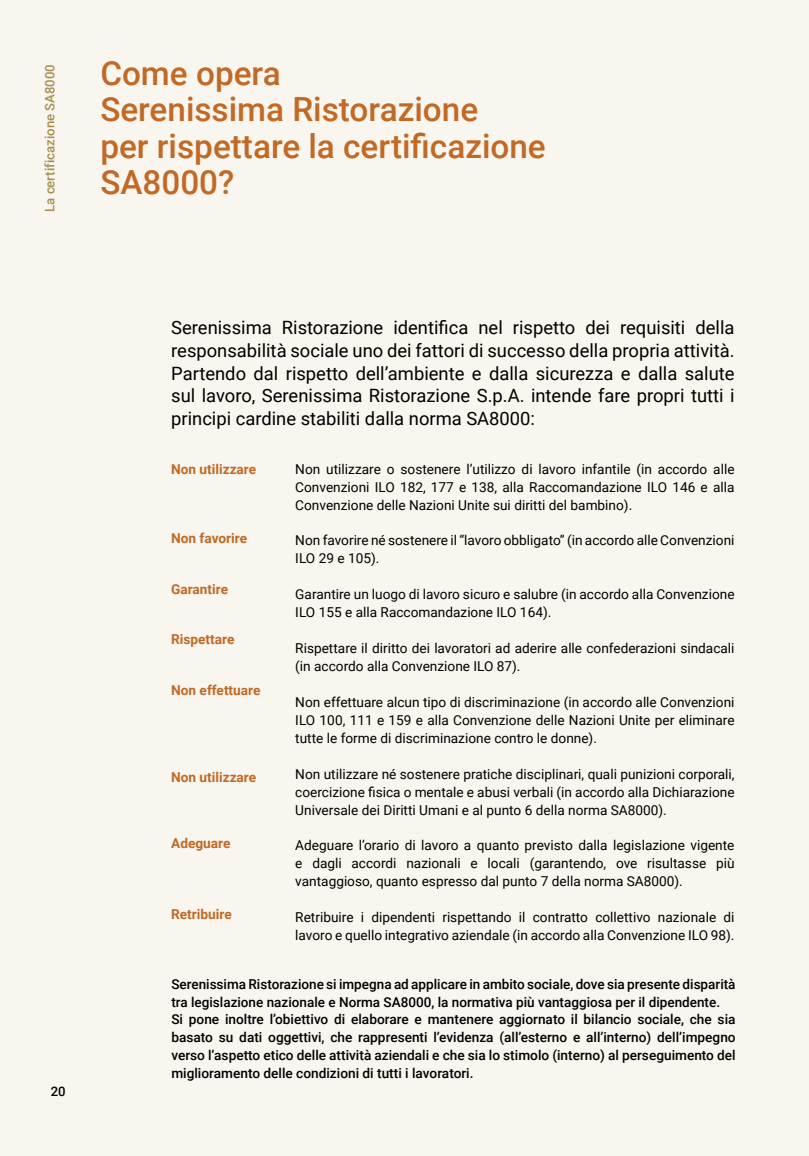
<style>
.page{position:relative;width:809px;height:1156px;background:#f9f6ef}
.page>*{position:absolute;margin:0;border:0;box-sizing:border-box;transform-origin:0 0}
.t1{font:500 33.25px/36.4px "Roboto";color:#c16925}
.t2{font:18.38px/22.8px "Roboto";color:#000;text-align:justify}
.t3{font:13.65px/17.8px "Roboto";color:#000;text-align:justify}
.t4{font:500 13.65px/17.8px "Roboto";color:#000}
.t5{font:700 13.65px "Roboto";color:#c16925}
.t6{font:500 13.12px "Roboto";color:#a78f4e}
.t7{font:500 13.12px "Roboto";color:#000}
</style>
<div class="page">
<p class="t6" style="left:41px;top:212px;width:149px;rotate:-90deg">La certificazione SA8000</p>
<h1 class="t1" style="left:100px;top:54px;width:447px">Come opera<br>Serenissima Ristorazione<br>per rispettare la certificazione<br>SA8000?</h1>
<p class="t7" style="left:51px;top:1082px;width:16px">20</p>
<p class="t2" style="left:171px;top:315px;width:565px">Serenissima Ristorazione identifica nel rispetto dei requisiti della responsabilità sociale uno dei fattori di successo della propria attività.<br>Partendo dal rispetto dell’ambiente e dalla sicurezza e dalla salute sul lavoro, Serenissima Ristorazione S.p.A. intende fare propri tutti i principi cardine stabiliti dalla norma SA8000:</p>
<p class="t5" style="left:171px;top:459px;width:86px">Non utilizzare</p>
<p class="t3" style="left:295px;top:459px;width:441px">Non utilizzare o sostenere l’utilizzo di lavoro infantile (in accordo alle Convenzioni ILO 182, 177 e 138, alla Raccomandazione ILO 146 e alla Convenzione delle Nazioni Unite sui diritti del bambino).</p>
<p class="t3" style="left:295px;top:531px;width:441px">Non favorire né sostenere il “lavoro obbligato” (in accordo alle Convenzioni<br>ILO 29 e 105).</p>
<p class="t3" style="left:295px;top:585px;width:441px">Garantire un luogo di lavoro sicuro e salubre (in accordo alla Convenzione<br>ILO 155 e alla Raccomandazione ILO 164).</p>
<p class="t3" style="left:295px;top:639px;width:441px">Rispettare il diritto dei lavoratori ad aderire alle confederazioni sindacali (in accordo alla Convenzione ILO 87).</p>
<p class="t3" style="left:295px;top:693px;width:441px">Non effettuare alcun tipo di discriminazione (in accordo alle Convenzioni ILO 100, 111 e 159 e alla Convenzione delle Nazioni Unite per eliminare tutte le forme di discriminazione contro le donne).</p>
<p class="t3" style="left:295px;top:764px;width:441px">Non utilizzare né sostenere pratiche disciplinari, quali punizioni corporali, coercizione fisica o mentale e abusi verbali (in accordo alla Dichiarazione Universale dei Diritti Umani e al punto 6 della norma SA8000).</p>
<p class="t3" style="left:295px;top:836px;width:441px">Adeguare l’orario di lavoro a quanto previsto dalla legislazione vigente e dagli accordi nazionali e locali (garantendo, ove risultasse più vantaggioso, quanto espresso dal punto 7 della norma SA8000).</p>
<p class="t3" style="left:295px;top:908px;width:441px">Retribuire i dipendenti rispettando il contratto collettivo nazionale di lavoro e quello integrativo aziendale (in accordo alla Convenzione ILO 98).</p>
<p class="t5" style="left:171px;top:528px;width:77px">Non favorire</p>
<p class="t5" style="left:171px;top:579px;width:58px">Garantire</p>
<p class="t5" style="left:171px;top:630px;width:65px">Rispettare</p>
<p class="t5" style="left:171px;top:681px;width:91px">Non effettuare</p>
<p class="t5" style="left:171px;top:768px;width:86px">Non utilizzare</p>
<p class="t5" style="left:171px;top:833px;width:61px">Adeguare</p>
<p class="t5" style="left:171px;top:905px;width:62px">Retribuire</p>
<p class="t4" style="left:171px;top:974px;width:566px">Serenissima Ristorazione si impegna ad applicare in ambito sociale, dove sia presente disparità tra legislazione nazionale e Norma SA8000, la normativa più vantaggiosa per il dipendente.<br>Si pone inoltre l’obiettivo di elaborare e mantenere aggiornato il bilancio sociale, che sia basato su dati oggettivi, che rappresenti l’evidenza (all’esterno e all’interno) dell’impegno verso l’aspetto etico delle attività aziendali e che sia lo stimolo (interno) al perseguimento del miglioramento delle condizioni di tutti i lavoratori.</p>
</div>
